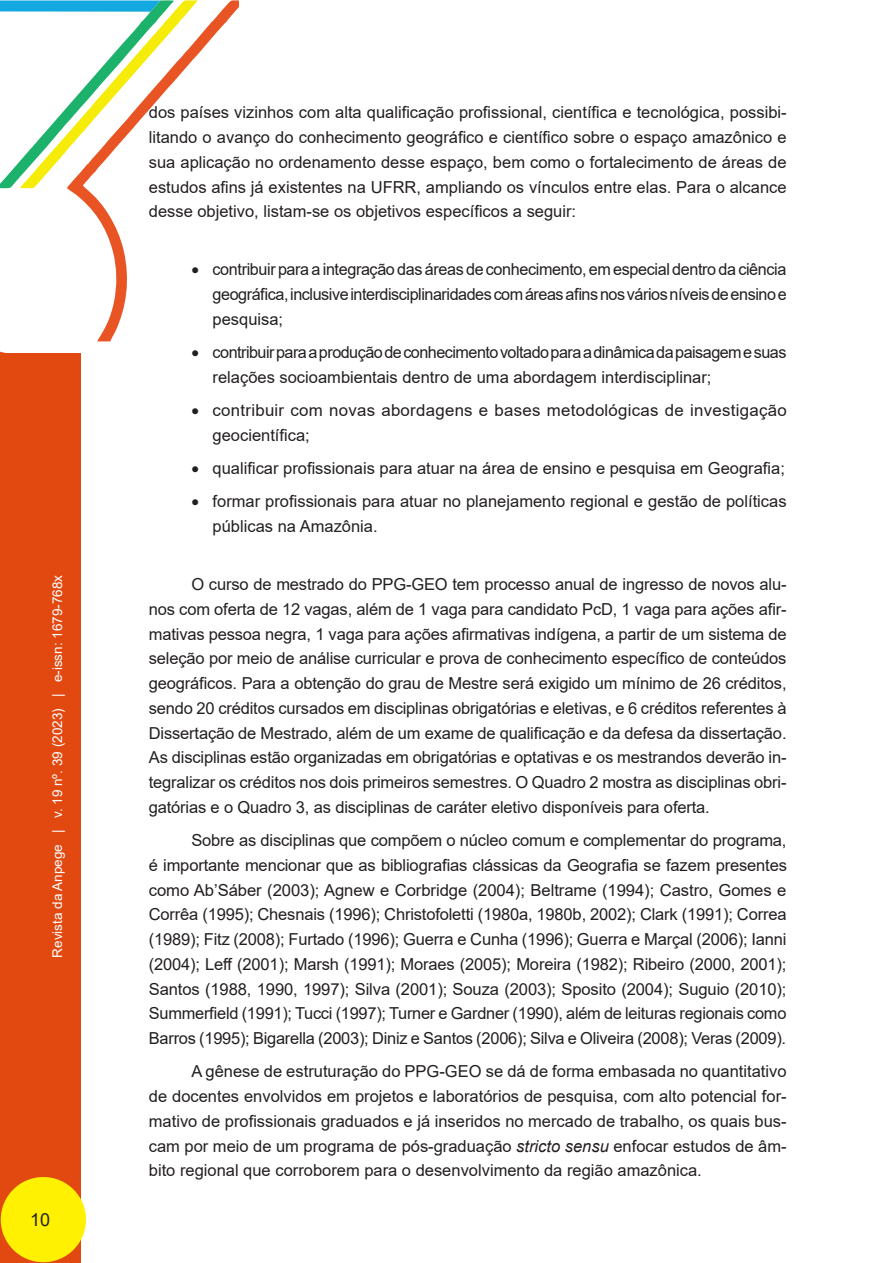
<style>
.page{position:relative;width:893px;height:1263px;background:#fff}
.page>*{position:absolute;margin:0;border:0;box-sizing:border-box;transform-origin:0 0}
.t1{font:18px "Arial";color:#231f20}
._04_CORPO_DO_TEXTO{font:16.5px/24.8px "Arial";color:#231f20;text-align:justify}
._04_CORPO_DO_TEXTO-2{font:16.5px/24.8px "Arial";letter-spacing:-.03em;color:#231f20}
.t2{font:13.5px "Arial";color:#fff}
.s1{font-style:italic}
</style>
<div class="page">
<svg style="left:0;top:351px;width:19px;height:3px"></svg>
<svg style="left:69px;top:0;width:170px;height:341px"></svg>
<svg style="left:0;top:0;width:198px;height:190px"></svg>
<div style="left:0;top:354px;width:80px;height:909px;background:#e24911"></div>
<div style="left:1px;top:1177px;width:85px;height:85px;background:#fff101;border-radius:50%"></div>
<p class="t2" style="left:48px;top:957px;width:384px;rotate:-90deg">Revista da Anpege | v. 19 nº. 39 (2023) | e-issn: 1679-768x</p>
<p class="t1" style="left:30px;top:1207px;width:22px">10</p>
<p class="_04_CORPO_DO_TEXTO" style="left:149px;top:100px;width:639px">dos países vizinhos com alta qualificação profissional, científica e tecnológica, possibi&shy;litando o avanço do conhecimento geográfico e científico sobre o espaço amazônico e sua aplicação no ordenamento desse espaço, bem como o fortalecimento de áreas de estudos afins já existentes na UFRR, ampliando os vínculos entre elas. Para o alcance desse objetivo, listam-se os objetivos específicos a seguir:</p>
<p class="_04_CORPO_DO_TEXTO" style="left:213px;top:257px;width:576px;text-indent:-21px">• contribuir para a integração das áreas de conhecimento, em especial dentro da ciência geográfica, inclusive interdisciplinaridades com áreas afins nos vários níveis de ensino e pesquisa;</p>
<p class="_04_CORPO_DO_TEXTO-2" style="left:213px;top:340px;width:575px;text-indent:-21px">• contribuir para a produção de conhecimento voltado para a dinâmica da paisagem e suas relações socioambientais dentro de uma abordagem interdisciplinar;</p>
<p class="_04_CORPO_DO_TEXTO" style="left:213px;top:398px;width:576px;text-indent:-21px">• contribuir com novas abordagens e bases metodológicas de investigação geocientífica;</p>
<p class="_04_CORPO_DO_TEXTO" style="left:191px;top:456px;width:595px">• qualificar profissionais para atuar na área de ensino e pesquisa em Geografia;</p>
<p class="_04_CORPO_DO_TEXTO" style="left:213px;top:489px;width:575px;text-indent:-21px">• formar profissionais para atuar no planejamento regional e gestão de políticas públicas na Amazônia.</p>
<p class="_04_CORPO_DO_TEXTO" style="left:149px;top:572px;width:639px;text-indent:43px">O curso de mestrado do PPG-GEO tem processo anual de ingresso de novos alu&shy;nos com oferta de 12 vagas, além de 1 vaga para candidato PcD, 1 vaga para ações afir&shy;mativas pessoa negra, 1 vaga para ações afirmativas indígena, a partir de um sistema de seleção por meio de análise curricular e prova de conhecimento específico de conteúdos geográficos. Para a obtenção do grau de Mestre será exigido um mínimo de 26 créditos, sendo 20 créditos cursados em disciplinas obrigatórias e eletivas, e 6 créditos referentes à Dissertação de Mestrado, além de um exame de qualificação e da defesa da dissertação.<br>As disciplinas estão organizadas em obrigatórias e optativas e os mestrandos deverão in&shy;tegralizar os créditos nos dois primeiros semestres. O Quadro 2 mostra as disciplinas obri&shy;gatórias e o Quadro 3, as disciplinas de caráter eletivo disponíveis para oferta.</p>
<p class="_04_CORPO_DO_TEXTO" style="left:149px;top:828px;width:640px;text-indent:43px">Sobre as disciplinas que compõem o núcleo comum e complementar do programa, é importante mencionar que as bibliografias clássicas da Geografia se fazem presentes como Ab’Sáber (2003); Agnew e Corbridge (2004); Beltrame (1994); Castro, Gomes e Corrêa (1995); Chesnais (1996); Christofoletti (1980a, 1980b, 2002); Clark (1991); Correa (1989); Fitz (2008); Furtado (1996); Guerra e Cunha (1996); Guerra e Marçal (2006); Ianni (2004); Leff (2001); Marsh (1991); Moraes (2005); Moreira (1982); Ribeiro (2000, 2001); Santos (1988, 1990, 1997); Silva (2001); Souza (2003); Sposito (2004); Suguio (2010); Summerfield (1991); Tucci (1997); Turner e Gardner (1990), além de leituras regionais como Barros (1995); Bigarella (2003); Diniz e Santos (2006); Silva e Oliveira (2008); Veras (2009).</p>
<p class="_04_CORPO_DO_TEXTO" style="left:149px;top:1059px;width:639px;text-indent:43px">A gênese de estruturação do PPG-GEO se dá de forma embasada no quantitativo de docentes envolvidos em projetos e laboratórios de pesquisa, com alto potencial for&shy;mativo de profissionais graduados e já inseridos no mercado de trabalho, os quais bus&shy;cam por meio de um programa de pós-graduação <span class="s1">stricto sensu</span> enfocar estudos de âm&shy;bito regional que corroborem para o desenvolvimento da região amazônica.</p>
</div>
